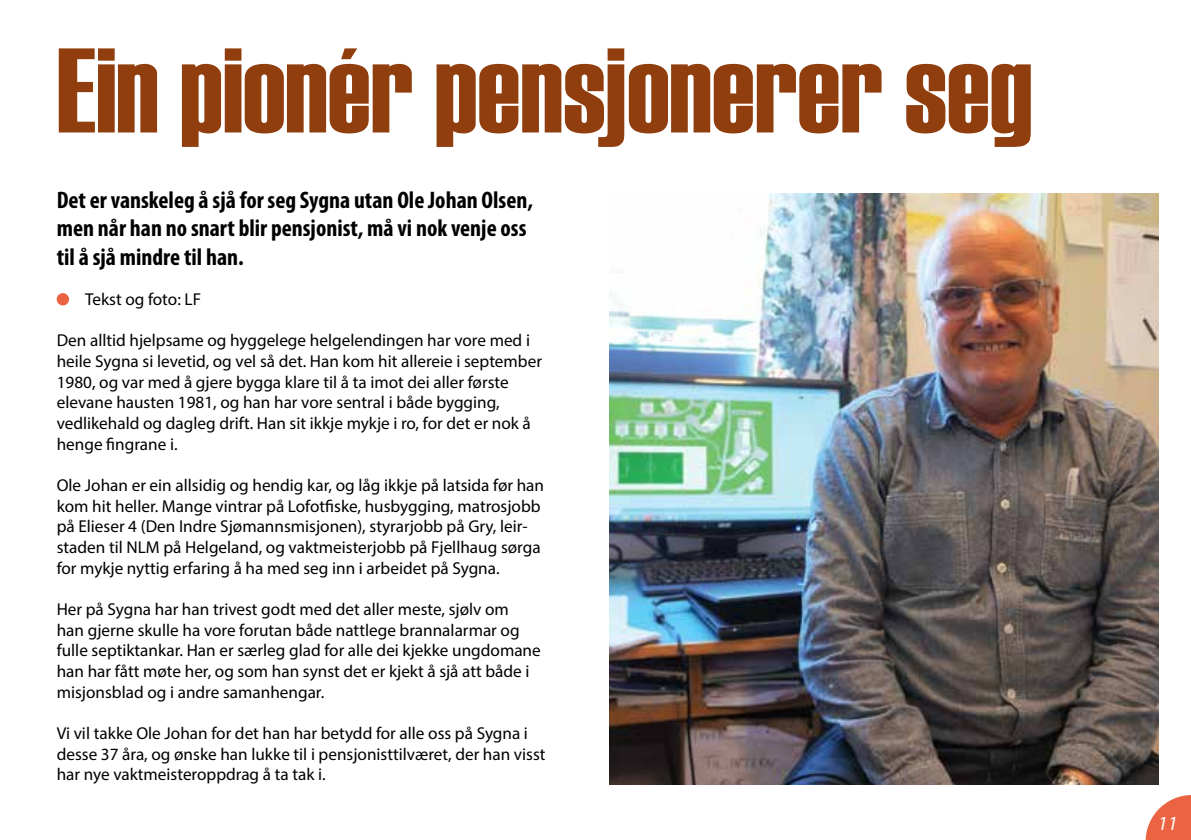
<style>
.page{position:relative;width:1191px;height:840px;background:#fff}
.page>*{position:absolute;margin:0;border:0;box-sizing:border-box;transform-origin:0 0}
.t1{font:120px "Haettenschweiler";color:#903e0e}
.t2{font:700 condensed 24px/28.8px "Myriad Pro";color:#000}
.t3{font:italic 20px "Myriad Pro";color:#fff}
.t4{font:17.2px/20.6px "Myriad Pro";color:#000}
</style>
<div class="page">
<svg style="left:1145px;top:795px;width:46px;height:44px"></svg>
<div style="left:57px;top:293px;width:12px;height:12px;background:#ec6343;border-radius:50%"></div>
<img style="left:609px;top:193px;width:549px;height:591px">
<h1 class="t1" style="left:57px;top:22px;width:977px">Ein pionér pensjonerer seg</h1>
<h2 class="t2" style="left:57px;top:184px;width:478px">Det er vanskeleg å sjå for seg Sygna utan Ole Johan Olsen, men når han no snart blir pensjonist, må vi nok venje oss til å sjå mindre til han.</h2>
<p class="t4" style="left:85px;top:288px;width:117px">Tekst og foto: LF</p>
<p class="t4" style="left:57px;top:330px;width:487px">Den alltid hjelpsame og hyggelege helgelendingen har vore med i heile Sygna si levetid, og vel så det. Han kom hit allereie i september 1980, og var med å gjere bygga klare til å ta imot dei aller første elevane hausten 1981, og han har vore sentral i både bygging, vedlikehald og dagleg drift. Han sit ikkje mykje i ro, for det er nok å henge fingrane i.</p>
<p class="t4" style="left:57px;top:474px;width:489px">Ole Johan er ein allsidig og hendig kar, og låg ikkje på latsida før han kom hit heller. Mange vintrar på Lofotfiske, husbygging, matrosjobb på Elieser 4 (Den Indre Sjømannsmisjonen), styrarjobb på Gry, leir&shy;staden til NLM på Helgeland, og vaktmeisterjobb på Fjellhaug sørga for mykje nyttig erfaring å ha med seg inn i arbeidet på Sygna.</p>
<p class="t4" style="left:57px;top:598px;width:485px">Her på Sygna har han trivest godt med det aller meste, sjølv om<br>han gjerne skulle ha vore forutan både nattlege brannalarmar og fulle septiktankar. Han er særleg glad for alle dei kjekke ungdomane han har fått møte her, og som han synst det er kjekt å sjå att både i misjonsblad og i andre samanhengar.</p>
<p class="t4" style="left:57px;top:722px;width:490px">Vi vil takke Ole Johan for det han har betydd for alle oss på Sygna i desse 37 åra, og ønske han lukke til i pensjonisttilværet, der han visst har nye vaktmeisteroppdrag å ta tak i.</p>
<p class="t3" style="left:1157px;top:810px;width:21px">11</p>
</div>
